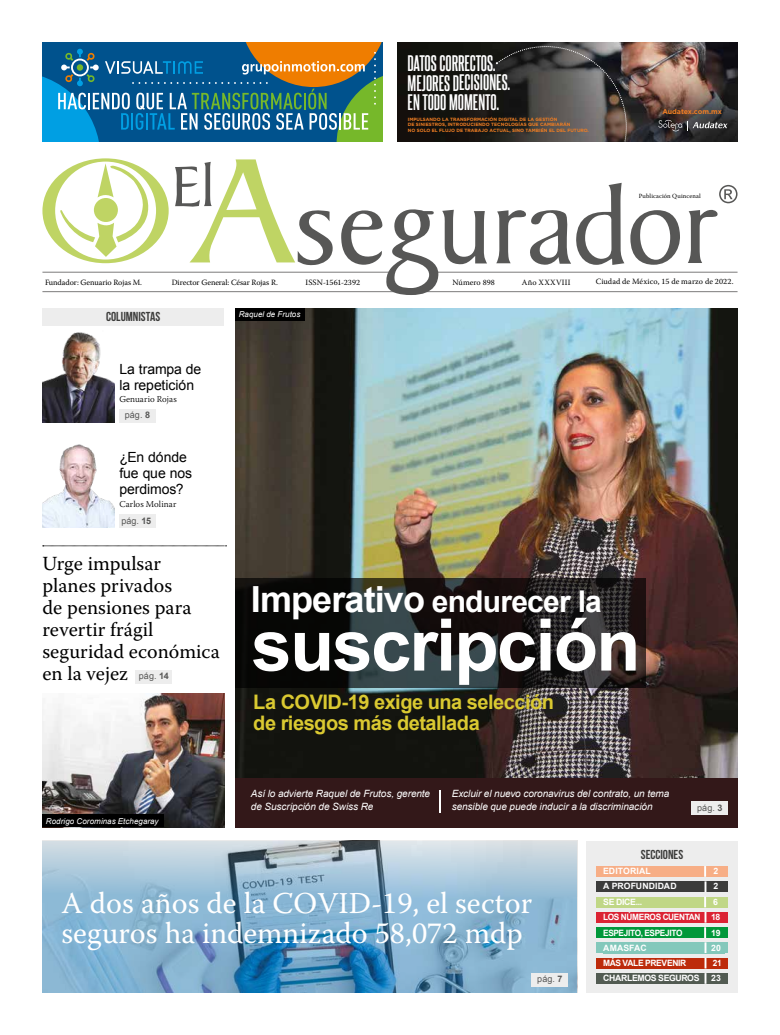
<style>
.page{position:relative;width:780px;height:1035px;background:#fff}
.page>*{position:absolute;margin:0;border:0;box-sizing:border-box;transform-origin:0 0}
.t1{font:700 72.5px "Arial";letter-spacing:-.025em;color:#fff}
.t2{font:30.2px/30.2px "Warnock Pro";color:#fff}
.t3{font:700 30px "Arial";letter-spacing:-.025em;color:#fff}
.t4{font:20px/22px "Warnock Pro";color:#000}
.t5{font:700 20px/21px "Arial";letter-spacing:-.025em;color:#dac931}
.t6{font:700 19.4px/19.4px "Steelfish Rg";color:#fff}
.t7{font:14px/16px "Arial";letter-spacing:-.005em;color:#000}
.t8{font:700 13px "Bebas Neue";color:#3c3c3b}
.t9{font:italic 10px/12px "Arial";letter-spacing:-.01em;color:#fff}
.t10{font:9px "Arial";letter-spacing:.005em;color:#575756}
.t11{font:300 9px "Warnock Pro";letter-spacing:.01em;color:#000}
.t12{font:700 8.7px/15.3px "Arial";letter-spacing:-.035em;color:#fff;text-align:right}
.t13{font:700 8.7px "Arial";letter-spacing:.015em;color:#fff}
.t14{font:700 8.7px "Arial";letter-spacing:-.035em;color:#fff;scale:.95 1}
.t15{font:700 8.7px "Arial";letter-spacing:.005em;color:#fff}
.t16{font:8px "Warnock Pro";color:#000}
.t17{font:italic 8px "Arial";letter-spacing:.005em;color:#fff}
.t18{font:8px "Warnock Pro";letter-spacing:.03em;color:#000}
.t19{font:700 7px "Gotham";letter-spacing:-.005em;color:#f07e23}
.t20{font:6.3px "Warnock Pro";letter-spacing:.02em;color:#000}
.t21{font:700 4.6px/5.6px "Gotham";color:#f07e23}
.s1{font-weight:700}
.s2{font-size:36px}
</style>
<div class="page">
<img style="left:235px;top:308px;width:502px;height:470px">
<svg style="left:235px;top:578px;width:410px;height:110px;background:#1e1f1f"></svg>
<div style="left:235px;top:778px;width:502px;height:49px;background:#331819"></div>
<svg style="left:42px;top:840px;width:534px;height:152px;background:#8ab3ce"></svg>
<div style="left:532px;top:973px;width:36px;height:13px;background:#ededed"></div>
<div style="left:586px;top:840px;width:151px;height:152px;background:#ededed"></div>
<div style="left:596px;top:866px;width:131px;height:11px;background:#f7ae86"></div>
<div style="left:596px;top:881px;width:131px;height:11px;background:#3c3c3b"></div>
<div style="left:596px;top:973px;width:131px;height:10px;background:#525b52"></div>
<div style="left:596px;top:896px;width:131px;height:11px;background:#c0d786"></div>
<div style="left:596px;top:912px;width:131px;height:10px;background:#db2333"></div>
<div style="left:596px;top:942px;width:131px;height:11px;background:#83c8bb"></div>
<div style="left:596px;top:927px;width:131px;height:11px;background:#00983a"></div>
<div style="left:596px;top:957px;width:131px;height:11px;background:#bd2b0b"></div>
<hr style="left:42px;top:291px;width:695px;height:1px;background:#7c7b7b">
<hr style="left:432px;top:272px;width:305px;height:1px;background:#7c7b7b">
<hr style="left:42px;top:272px;width:348px;height:1px;background:#7c7b7b">
<img style="left:397px;top:42px;width:340px;height:100px">
<svg style="left:658px;top:120px;width:69px;height:11px"></svg>
<svg style="left:496px;top:46px;width:130px;height:96px;background:#4b4846"></svg>
<svg style="left:42px;top:42px;width:341px;height:100px;background:#3d7584"></svg>
<svg style="left:175px;top:159px;width:158px;height:107px"></svg>
<svg style="left:341px;top:209px;width:146px;height:86px"></svg>
<svg style="left:496px;top:183px;width:128px;height:82px"></svg>
<svg style="left:630px;top:210px;width:50px;height:55px"></svg>
<svg style="left:688px;top:210px;width:30px;height:53px"></svg>
<svg style="left:42px;top:158px;width:127px;height:105px"></svg>
<svg style="left:719px;top:185px;width:18px;height:18px"></svg>
<img style="left:42px;top:694px;width:182px;height:133px">
<div style="left:42px;top:308px;width:182px;height:17px;background:#ededed"></div>
<div style="left:119px;top:410px;width:36px;height:13px;background:#ededed"></div>
<img style="left:42px;top:332px;width:72px;height:91px">
<div style="left:691px;top:802px;width:36px;height:13px;background:#ededed"></div>
<div style="left:136px;top:670px;width:36px;height:13px;background:#ededed"></div>
<div style="left:119px;top:514px;width:36px;height:13px;background:#ededed"></div>
<img style="left:42px;top:444px;width:72px;height:83px">
<svg style="left:704px;top:866px;width:2px;height:117px"></svg>
<div style="left:235px;top:308px;width:69px;height:13px;background:#000"></div>
<hr style="left:439px;top:790px;width:2px;height:23px;background:#fff">
<svg style="left:43px;top:545px;width:183px;height:1px"></svg>
<div style="left:42px;top:814px;width:122px;height:13px;background:#000"></div>
<h3 class="t6" style="left:407px;top:52px;width:104px">DATOS CORRECTOS.<br>MEJORES DECISIONES.<br>EN TODO MOMENTO.</h3>
<p class="t21" style="left:408px;top:116px;width:183px">IMPULSANDO LA TRANSFORMACIÓN DIGITAL DE LA GESTIÓN<br>DE SINIESTROS, INTRODUCIENDO TECNOLOGÍAS QUE CAMBIARÁN<br>NO SOLO EL FLUJO DE TRABAJO ACTUAL, SINO TAMBIÉN EL DEL FUTURO.</p>
<h3 class="t19" style="left:662px;top:107px;width:61px">Audatex.com.mx</h3>
<h3 class="t20" style="left:638px;top:192px;width:63px">Publicación Quincenal</h3>
<h3 class="t16" style="left:45px;top:277px;width:99px">Fundador: Genuario Rojas M.</h3>
<h3 class="t16" style="left:172px;top:277px;width:108px">Director General: César Rojas R.</h3>
<h3 class="t16" style="left:305px;top:277px;width:56px">ISSN-1561-2392</h3>
<h3 class="t16" style="left:452px;top:277px;width:44px">Número 898</h3>
<h3 class="t18" style="left:522px;top:277px;width:50px">Año XXXVIII</h3>
<h3 class="t16" style="left:596px;top:276px;width:139px">Ciudad de México, 15 de marzo de 2022.</h3>
<h3 class="t8" style="left:106px;top:309px;width:56px">COLUMNISTAS</h3>
<h3 class="t7" style="left:119px;top:361px;width:84px">La trampa de la repetición</h3>
<h3 class="t11" style="left:119px;top:394px;width:59px">Genuario Rojas</h3>
<h3 class="t10" style="left:125px;top:409px;width:27px">pág. <span class="s1">8</span></h3>
<h3 class="t7" style="left:119px;top:449px;width:74px">¿En dónde fue que nos perdimos?</h3>
<h3 class="t11" style="left:119px;top:498px;width:59px">Carlos Molinar</h3>
<h3 class="t10" style="left:121px;top:515px;width:31px">pág. <span class="s1">15</span></h3>
<h3 class="t4" style="left:42px;top:552px;width:179px">Urge impulsar<br>planes privados<br>de pensiones para revertir frágil seguridad económica en la vejez</h3>
<h3 class="t10" style="left:139px;top:670px;width:31px">pág. <span class="s1">14</span></h3>
<h3 class="t17" style="left:239px;top:309px;width:63px">Raquel de Frutos</h3>
<h3 class="t3" style="left:251px;top:582px;width:352px"><span class="s2">Imperativo</span> endurecer la</h3>
<h1 class="t1" style="left:251px;top:597px;width:390px">suscripción</h1>
<h3 class="t5" style="left:253px;top:691px;width:302px">La COVID-19 exige una selección de riesgos más detallada</h3>
<h3 class="t17" style="left:46px;top:816px;width:114px">Rodrigo Corominas Etchegaray</h3>
<h3 class="t9" style="left:251px;top:788px;width:181px">Así lo advierte Raquel de Frutos, gerente de Suscripción de Swiss Re</h3>
<h3 class="t9" style="left:451px;top:788px;width:219px">Excluir el nuevo coronavirus del contrato, un tema sensible que puede inducir a la discriminación</h3>
<h3 class="t10" style="left:697px;top:801px;width:27px">pág. <span class="s1">3</span></h3>
<h3 class="t8" style="left:641px;top:847px;width:44px">SECCIONES</h3>
<h3 class="t13" style="left:603px;top:865px;width:49px">EDITORIAL</h3>
<h3 class="t12" style="left:713px;top:864px;width:6px">2</h3>
<h3 class="t13" style="left:603px;top:880px;width:75px">A PROFUNDIDAD</h3>
<h3 class="t12" style="left:713px;top:878px;width:6px">2</h3>
<h2 class="t2" style="left:61px;top:887px;width:472px">A dos años de la COVID-19, el sector seguros ha indemnizado 58,072 mdp</h2>
<h3 class="t10" style="left:537px;top:973px;width:27px">pág. <span class="s1">7</span></h3>
<h3 class="t12" style="left:603px;top:894px;width:41px">SE DICE...</h3>
<h3 class="t12" style="left:603px;top:894px;width:119px">6<br>LOS NÚMEROS CUENTAN 18</h3>
<h3 class="t15" style="left:603px;top:942px;width:45px">AMASFAC</h3>
<h3 class="t12" style="left:711px;top:940px;width:11px">20</h3>
<h3 class="t14" style="left:603px;top:926px;width:85px">ESPEJITO, ESPEJITO</h3>
<h3 class="t12" style="left:711px;top:925px;width:11px">19</h3>
<h3 class="t12" style="left:603px;top:955px;width:85px">MÁS VALE PREVENIR</h3>
<h3 class="t14" style="left:713px;top:957px;width:11px">21</h3>
<h3 class="t12" style="left:603px;top:971px;width:98px">CHARLEMOS SEGUROS</h3>
<h3 class="t12" style="left:711px;top:971px;width:11px">23</h3>
</div>
